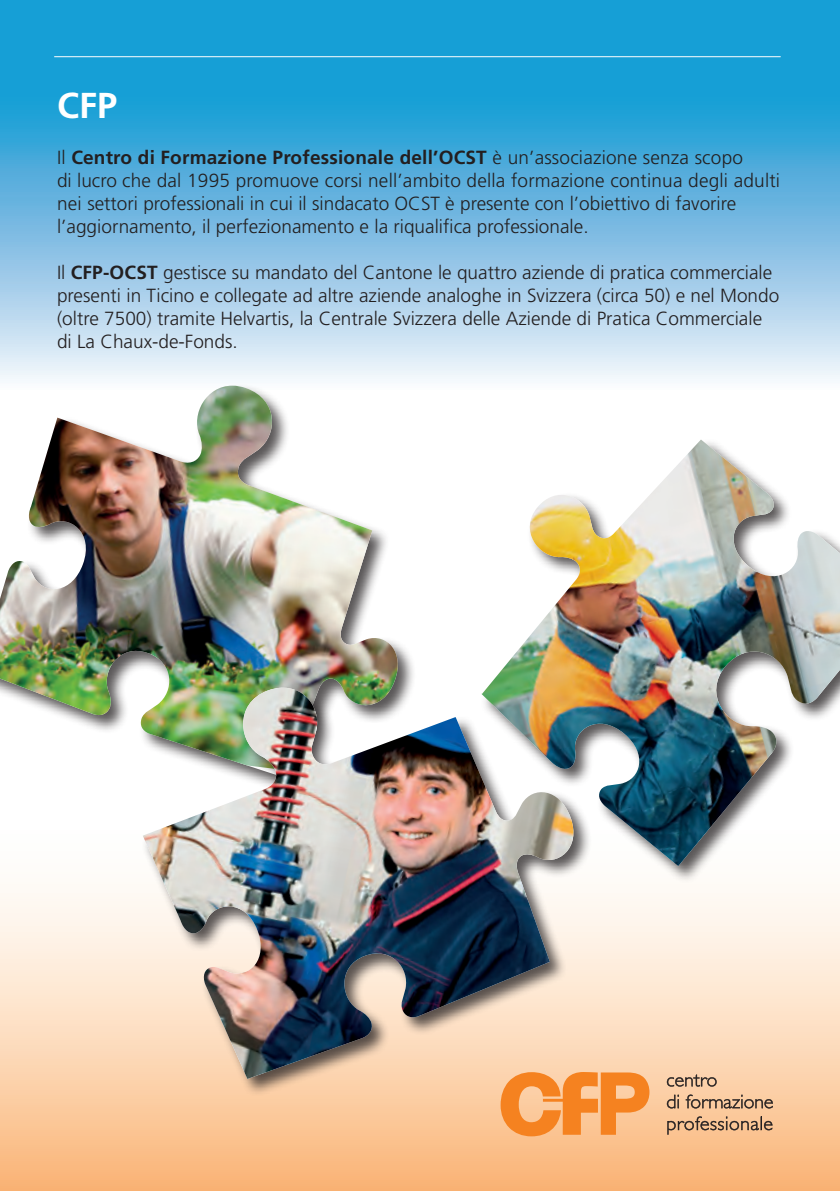
<style>
.page{position:relative;width:840px;height:1191px;background:#fff}
.page>*{position:absolute;margin:0;border:0;box-sizing:border-box;transform-origin:0 0}
.titoletto_corrente{font:700 36px "Frutiger LT Std";color:#fff}
.testo_corrente{font:300 19px/23px "Frutiger LT Std";color:#231f20}
.testo_corrente-2{font:700 19px "Frutiger LT Std";letter-spacing:.01em;color:#231f20}
.s1{font-weight:300}
.s2{font-weight:700}
</style>
<div class="page">
<div style="left:0;top:813px;width:839px;height:378px;background:linear-gradient(to bottom,#fff,#fab97f)"></div>
<svg style="left:0;top:0;width:839px;height:381px;background:#66b9e1"></svg>
<hr style="left:54px;top:56px;width:726px;height:1px;background:#fff">
<svg style="left:500px;top:1072px;width:149px;height:64px;background:#f79f53"></svg>
<svg style="left:666px;top:1074px;width:50px;height:12px"></svg>
<svg style="left:666px;top:1094px;width:12px;height:14px"></svg>
<svg style="left:685px;top:1094px;width:87px;height:14px"></svg>
<svg style="left:666px;top:1116px;width:106px;height:18px;background:#cba17b"></svg>
<div style="left:0;top:376px;width:405px;height:10px;background:#f4f9fd"></div>
<img style="left:0;top:386px;width:405px;height:345px">
<div style="left:141px;top:685px;width:450px;height:411px;background:#231f20;opacity:.75"></div>
<img style="left:142px;top:687px;width:440px;height:392px">
<div style="left:479px;top:438px;width:360px;height:446px;background:#231f20;opacity:.75"></div>
<img style="left:481px;top:439px;width:358px;height:427px">
<p class="titoletto_corrente" style="left:57px;top:84px;width:62px">CFP</p>
<p class="testo_corrente-2" style="left:57px;top:146px;width:687px"><span class="s1">Il</span> Centro di Formazione Professionale dell’OCST <span class="s1">è un’associazione senza scopo</span></p>
<p class="testo_corrente" style="left:57px;top:169px;width:724px">di lucro che dal 1995 promuove corsi nell’ambito della formazione continua degli adulti nei settori professionali in cui il sindacato OCST è presente con l’obiettivo di favorire l’aggiornamento, il perfezionamento e la riqualifica professionale.</p>
<p class="testo_corrente" style="left:57px;top:261px;width:723px">Il <span class="s2">CFP-OCST</span> gestisce su mandato del Cantone le quattro aziende di pratica commerciale presenti in Ticino e collegate ad altre aziende analoghe in Svizzera (circa 50) e nel Mondo (oltre 7500) tramite Helvartis, la Centrale Svizzera delle Aziende di Pratica Commerciale</p>
<p class="testo_corrente" style="left:57px;top:330px;width:182px">di La Chaux-de-Fonds.</p>
</div>
